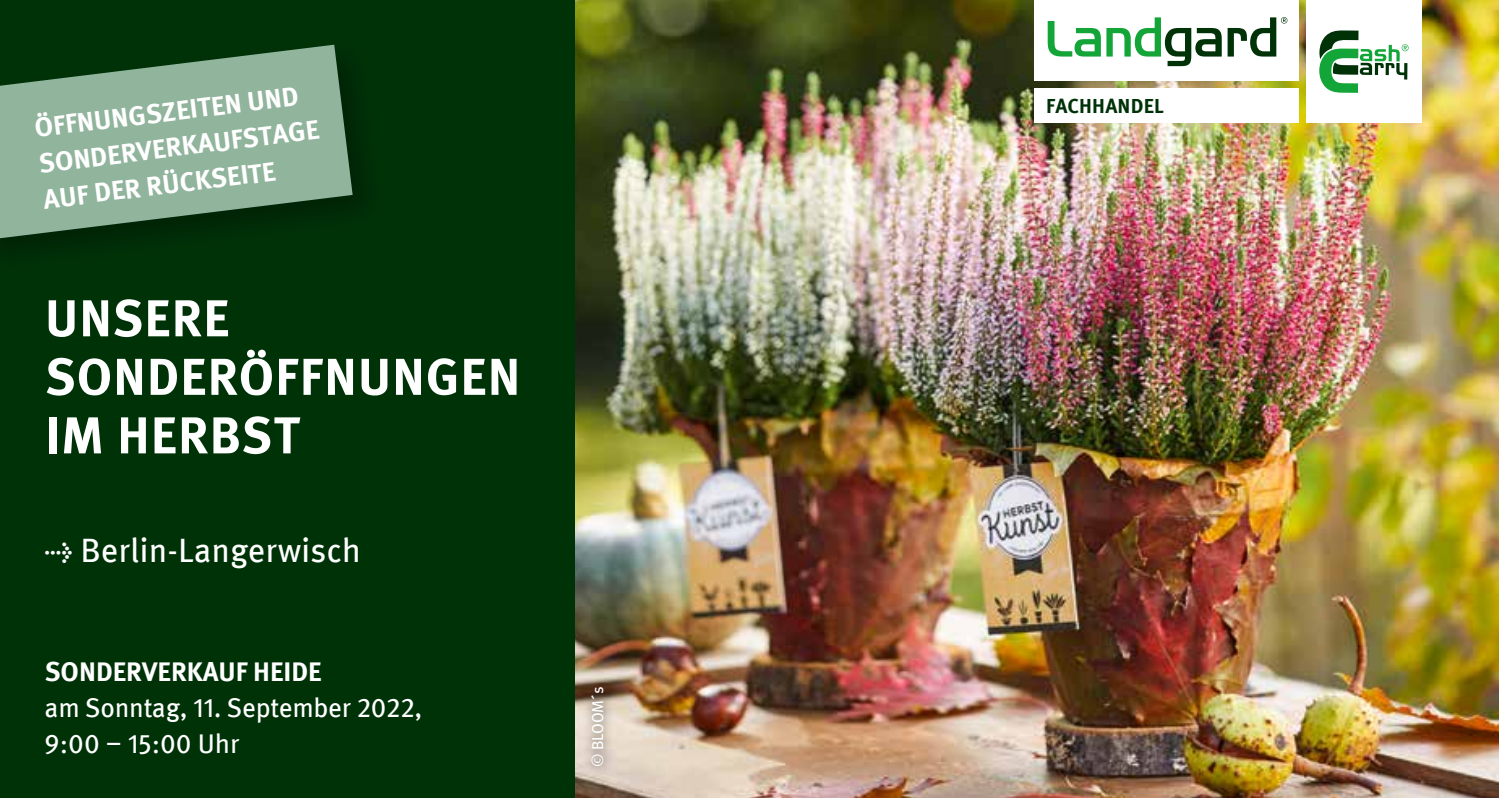
<style>
.page{position:relative;width:1499px;height:798px;background:#fff}
.page>*{position:absolute;margin:0;border:0;box-sizing:border-box;transform-origin:0 0}
.t1{font:700 51.75px/58.5px "Meta Pro";letter-spacing:.015em;color:#fff}
.t2{font:33.75px "Meta Pro";color:#fff}
.t3{font:700 27px/36px "Meta Pro";color:#fff}
.t4{font:27px/36px "Meta Pro";letter-spacing:-.01em;color:#fff}
.t5{font:700 20.47px "Meta Pro";letter-spacing:.01em;color:#003208}
.t6{font:15.75px "Meta Pro";letter-spacing:-.005em;color:#fff}
</style>
<div class="page">
<img style="left:574px;top:0;width:925px;height:797px">
<div style="left:581px;top:677px;width:34px;height:99px;background:#000;opacity:.75"></div>
<div style="left:0;top:0;width:574px;height:797px;background:#003208"></div>
<svg style="left:0;top:45px;width:353px;height:193px;fill:#91b49d"></svg>
<div style="left:1306px;top:0;width:116px;height:122px;background:#fff"></div>
<div style="left:1034px;top:0;width:264px;height:81px;background:#fff"></div>
<div style="left:1034px;top:88px;width:264px;height:34px;background:#fff"></div>
<svg style="left:1048px;top:17px;width:239px;height:49px"></svg>
<svg style="left:1319px;top:30px;width:89px;height:63px"></svg>
<p class="t3" style="left:32px;top:108px;width:284px;rotate:-7deg">ÖFFNUNGSZEITEN UND<br>SONDERVERKAUFSTAGE<br>AUF DER RÜCKSEITE</p>
<h1 class="t1" style="left:45px;top:285px;width:477px">UNSERE<br>SONDERÖFFNUNGEN<br>IM HERBST</h1>
<p class="t2" style="left:45px;top:524px;width:318px">→ Berlin-Langerwisch</p>
<p class="t3" style="left:45px;top:652px;width:278px">SONDERVERKAUF HEIDE</p>
<p class="t4" style="left:45px;top:687px;width:379px">am Sonntag, 11. September 2022,<br>9:00 – 15:00 Uhr</p>
<p class="t6" style="left:586px;top:767px;width:82px;rotate:-90deg">© BLOOM´s</p>
<p class="t5" style="left:1046px;top:90px;width:119px">FACHHANDEL</p>
</div>
